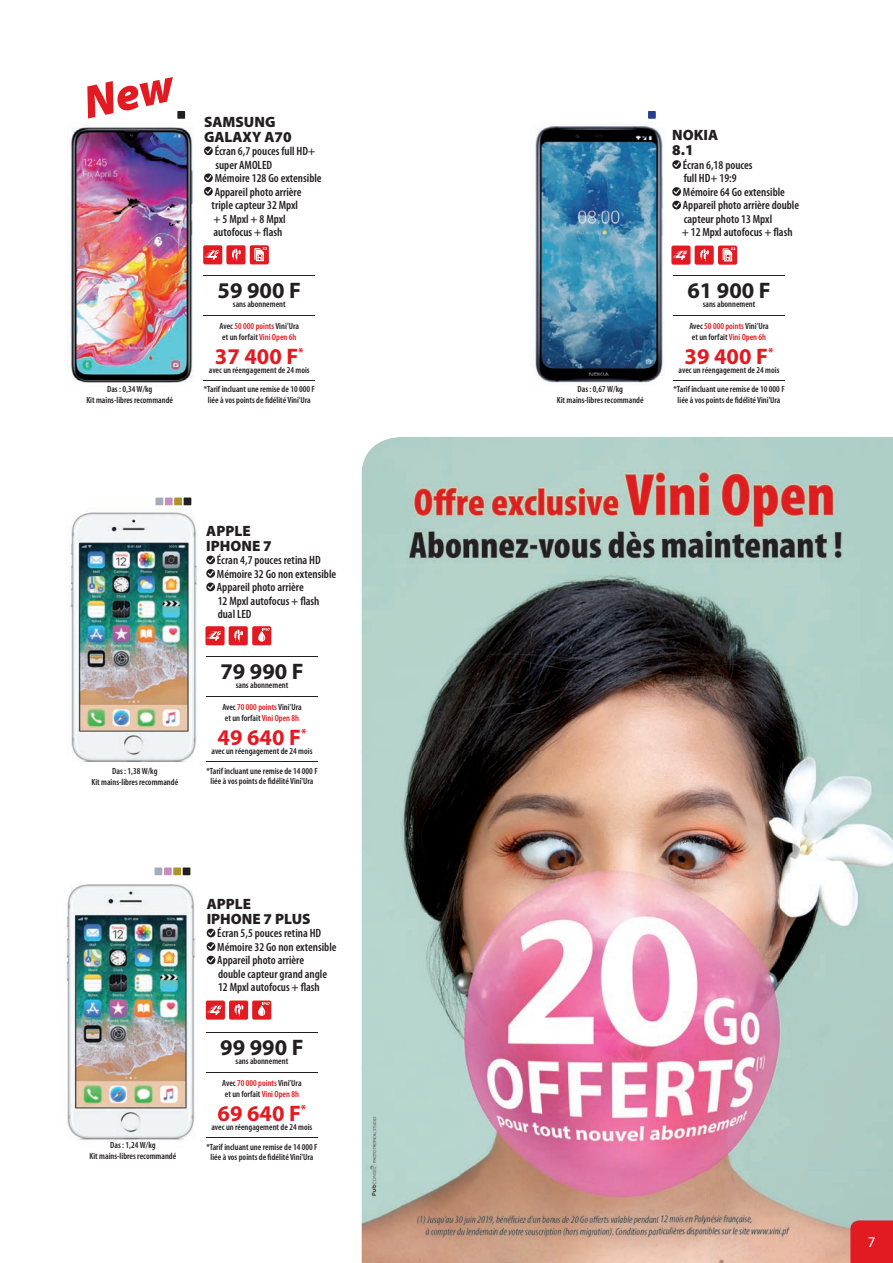
<style>
.page{position:relative;width:893px;height:1263px;background:#fff}
.page>*{position:absolute;margin:0;border:0;box-sizing:border-box;transform-origin:0 0}
.t1{font:700 22.5px "Myriad Pro";color:#e21a21}
.t2{font:700 22.5px "Myriad Pro";color:#231f20}
.t3{font:900 15px/15px "Myriad Pro";color:#231f20}
.t4{font:15px "Myriad Pro";color:#fff}
.t5{font:600 condensed 12px/13.5px "Myriad Pro";color:#231f20}
.t6{font:600 condensed 9px/10.8px "Myriad Pro";color:#231f20;text-align:center}
.s1{color:#e21a21}
</style>
<div class="page">
<img style="left:534px;top:124px;width:130px;height:259px">
<svg style="left:204px;top:146px;width:9px;height:9px"></svg>
<svg style="left:205px;top:148px;width:6px;height:5px"></svg>
<svg style="left:204px;top:173px;width:9px;height:9px"></svg>
<svg style="left:205px;top:175px;width:6px;height:5px"></svg>
<svg style="left:204px;top:187px;width:9px;height:9px"></svg>
<svg style="left:205px;top:189px;width:6px;height:5px"></svg>
<div style="left:250px;top:245px;width:19px;height:19px;background:#e21a21;border-radius:2px"></div>
<svg style="left:254px;top:247px;width:13px;height:14px"></svg>
<div style="left:226px;top:245px;width:19px;height:19px;background:#e21a21;border-radius:2px"></div>
<div style="left:203px;top:245px;width:19px;height:19px;background:#e21a21;border-radius:2px"></div>
<svg style="left:232px;top:249px;width:9px;height:12px"></svg>
<svg style="left:203px;top:250px;width:16px;height:10px"></svg>
<img style="left:67px;top:125px;width:127px;height:259px">
<div style="left:177px;top:111px;width:8px;height:8px;background:#231f20"></div>
<hr style="left:203px;top:315px;width:112px;height:1px;background:#231f20">
<hr style="left:203px;top:380px;width:112px;height:1px;background:#231f20">
<hr style="left:203px;top:275px;width:112px;height:1px;background:#231f20">
<svg style="left:672px;top:160px;width:9px;height:9px"></svg>
<svg style="left:674px;top:162px;width:6px;height:5px"></svg>
<svg style="left:672px;top:187px;width:9px;height:9px"></svg>
<svg style="left:674px;top:189px;width:6px;height:5px"></svg>
<svg style="left:672px;top:201px;width:9px;height:8px"></svg>
<svg style="left:674px;top:202px;width:6px;height:6px"></svg>
<svg style="left:718px;top:246px;width:19px;height:19px"></svg>
<svg style="left:723px;top:247px;width:12px;height:14px"></svg>
<div style="left:695px;top:246px;width:19px;height:19px;background:#e21a21;border-radius:2px"></div>
<div style="left:671px;top:246px;width:19px;height:19px;background:#e21a21;border-radius:2px"></div>
<svg style="left:700px;top:249px;width:9px;height:12px"></svg>
<svg style="left:672px;top:251px;width:15px;height:9px"></svg>
<div style="left:648px;top:111px;width:8px;height:8px;background:#253f8e"></div>
<hr style="left:673px;top:315px;width:111px;height:1px;background:#231f20">
<hr style="left:673px;top:380px;width:111px;height:1px;background:#231f20">
<hr style="left:673px;top:275px;width:111px;height:1px;background:#231f20">
<svg style="left:206px;top:555px;width:9px;height:9px"></svg>
<svg style="left:208px;top:557px;width:6px;height:5px"></svg>
<svg style="left:206px;top:569px;width:9px;height:9px"></svg>
<svg style="left:208px;top:571px;width:6px;height:5px"></svg>
<svg style="left:206px;top:582px;width:9px;height:9px"></svg>
<svg style="left:208px;top:584px;width:6px;height:5px"></svg>
<div style="left:229px;top:626px;width:19px;height:19px;background:#e21a21;border-radius:2px"></div>
<div style="left:205px;top:626px;width:20px;height:19px;background:#e21a21;border-radius:2px"></div>
<svg style="left:234px;top:629px;width:9px;height:13px"></svg>
<svg style="left:206px;top:631px;width:15px;height:9px"></svg>
<div style="left:252px;top:626px;width:19px;height:19px;background:#e21a21;border-radius:2px"></div>
<svg style="left:258px;top:631px;width:7px;height:11px"></svg>
<svg style="left:262px;top:628px;width:8px;height:13px"></svg>
<img style="left:68px;top:497px;width:129px;height:265px">
<div style="left:184px;top:497px;width:7px;height:8px;background:#231f20"></div>
<div style="left:174px;top:497px;width:8px;height:8px;background:#af9326"></div>
<div style="left:165px;top:497px;width:8px;height:8px;background:#c78ebf"></div>
<div style="left:155px;top:497px;width:8px;height:8px;background:#a6abb5"></div>
<hr style="left:206px;top:696px;width:112px;height:1px;background:#231f20">
<hr style="left:206px;top:761px;width:112px;height:1px;background:#231f20">
<hr style="left:206px;top:656px;width:112px;height:1px;background:#231f20">
<svg style="left:207px;top:929px;width:8px;height:8px"></svg>
<svg style="left:208px;top:930px;width:6px;height:5px"></svg>
<svg style="left:207px;top:942px;width:8px;height:9px"></svg>
<svg style="left:208px;top:944px;width:6px;height:5px"></svg>
<svg style="left:207px;top:956px;width:8px;height:8px"></svg>
<svg style="left:208px;top:957px;width:6px;height:5px"></svg>
<div style="left:252px;top:1000px;width:19px;height:20px;background:#e21a21;border-radius:2px"></div>
<svg style="left:258px;top:1005px;width:7px;height:11px"></svg>
<svg style="left:262px;top:1002px;width:8px;height:13px"></svg>
<div style="left:229px;top:1000px;width:19px;height:20px;background:#e21a21;border-radius:2px"></div>
<div style="left:206px;top:1000px;width:19px;height:20px;background:#e21a21;border-radius:2px"></div>
<svg style="left:234px;top:1004px;width:9px;height:12px"></svg>
<svg style="left:207px;top:1006px;width:15px;height:9px"></svg>
<img style="left:66px;top:872px;width:130px;height:270px">
<div style="left:183px;top:867px;width:7px;height:8px;background:#231f20"></div>
<div style="left:173px;top:867px;width:8px;height:8px;background:#af9326"></div>
<div style="left:164px;top:867px;width:8px;height:8px;background:#c78ebf"></div>
<div style="left:155px;top:867px;width:7px;height:8px;background:#a6abb5"></div>
<hr style="left:206px;top:1072px;width:111px;height:1px;background:#231f20">
<hr style="left:206px;top:1137px;width:111px;height:1px;background:#231f20">
<hr style="left:206px;top:1032px;width:111px;height:1px;background:#231f20">
<img style="left:361px;top:437px;width:532px;height:826px">
<div style="left:850px;top:1220px;width:43px;height:43px;background:#e21a21"></div>
<p class="t6" style="left:86px;top:385px;width:88px">Das : 0,34 W/kg<br>Kit mains-libres recommandé</p>
<h2 class="t3" style="left:204px;top:114px;width:89px">SAMSUNG<br>GALAXY A70</h2>
<h3 class="t5" style="left:215px;top:146px;width:102px">Écran 6,7 pouces full HD+</h3>
<h3 class="t5" style="left:215px;top:159px;width:58px">super AMOLED</h3>
<h3 class="t5" style="left:215px;top:173px;width:109px">Mémoire 128 Go extensible</h3>
<h3 class="t5" style="left:215px;top:186px;width:88px">Appareil photo arrière</h3>
<h3 class="t5" style="left:212px;top:200px;width:88px">triple capteur 32 Mpxl</h3>
<h3 class="t5" style="left:214px;top:213px;width:74px">+ 5 Mpxl + 8 Mpxl</h3>
<h3 class="t5" style="left:214px;top:227px;width:70px">autofocus + flash</h3>
<h1 class="t2" style="left:218px;top:283px;width:85px">59 900 F</h1>
<p class="t6" style="left:233px;top:300px;width:54px">sans abonnement</p>
<p class="t6" style="left:220px;top:321px;width:81px;text-align:left">Avec <span class="s1">50 000 points</span> Vini’Ura et un forfait <span class="s1">Vini Open 6h</span></p>
<h1 class="t1" style="left:215px;top:348px;width:90px">37 400 F<sup>*</sup></h1>
<p class="t6" style="left:209px;top:365px;width:102px">avec un réengagement de 24 mois</p>
<p class="t6" style="left:204px;top:385px;width:113px">*Tarif incluant une remise de 10 000 F liée à vos points de fidélité Vini'Ura</p>
<p class="t6" style="left:91px;top:766px;width:88px">Das : 1,38 W/kg<br>Kit mains-libres recommandé</p>
<h2 class="t3" style="left:206px;top:523px;width:67px">APPLE<br>IPHONE 7</h2>
<h3 class="t5" style="left:217px;top:555px;width:121px">Écran 4,7 pouces retina HD<br>Mémoire 32 Go non extensible<br>Appareil photo arrière<br>12 Mpxl autofocus + flash dual LED</h3>
<h1 class="t2" style="left:220px;top:664px;width:85px">79 990 F</h1>
<p class="t6" style="left:236px;top:681px;width:54px">sans abonnement</p>
<p class="t6" style="left:222px;top:702px;width:81px;text-align:left">Avec <span class="s1">70 000 points</span> Vini’Ura et un forfait <span class="s1">Vini Open 8h</span></p>
<h1 class="t1" style="left:218px;top:730px;width:90px">49 640 F<sup>*</sup></h1>
<p class="t6" style="left:212px;top:746px;width:102px">avec un réengagement de 24 mois</p>
<p class="t6" style="left:206px;top:766px;width:113px">*Tarif incluant une remise de 14 000 F liée à vos points de fidélité Vini'Ura</p>
<p class="t6" style="left:90px;top:1141px;width:88px">Das : 1,24 W/kg<br>Kit mains-libres recommandé</p>
<h2 class="t3" style="left:207px;top:896px;width:105px">APPLE<br>IPHONE 7 PLUS</h2>
<h3 class="t5" style="left:217px;top:928px;width:121px">Écran 5,5 pouces retina HD<br>Mémoire 32 Go non extensible<br>Appareil photo arrière<br>double capteur grand angle<br>12 Mpxl autofocus + flash</h3>
<h1 class="t2" style="left:220px;top:1040px;width:85px">99 990 F</h1>
<p class="t6" style="left:236px;top:1057px;width:54px">sans abonnement</p>
<p class="t6" style="left:222px;top:1078px;width:81px;text-align:left">Avec <span class="s1">70 000 points</span> Vini’Ura et un forfait <span class="s1">Vini Open 8h</span></p>
<h1 class="t1" style="left:218px;top:1105px;width:90px">69 640 F<sup>*</sup></h1>
<p class="t6" style="left:212px;top:1122px;width:102px">avec un réengagement de 24 mois</p>
<p class="t6" style="left:206px;top:1142px;width:113px">*Tarif incluant une remise de 14 000 F liée à vos points de fidélité Vini'Ura</p>
<p class="t6" style="left:557px;top:385px;width:88px">Das : 0,67 W/kg<br>Kit mains-libres recommandé</p>
<h2 class="t3" style="left:672px;top:128px;width:47px">NOKIA<br>8.1</h2>
<h3 class="t5" style="left:682px;top:159px;width:119px">Écran 6,18 pouces<br>full HD+ 19:9<br>Mémoire 64 Go extensible<br>Appareil photo arrière double capteur photo 13 Mpxl<br>+ 12 Mpxl autofocus + flash</h3>
<h1 class="t2" style="left:687px;top:283px;width:85px">61 900 F</h1>
<p class="t6" style="left:703px;top:300px;width:54px">sans abonnement</p>
<p class="t6" style="left:689px;top:321px;width:81px;text-align:left">Avec <span class="s1">50 000 points</span> Vini’Ura et un forfait <span class="s1">Vini Open 6h</span></p>
<h1 class="t1" style="left:685px;top:348px;width:90px">39 400 F<sup>*</sup></h1>
<p class="t6" style="left:679px;top:365px;width:102px">avec un réengagement de 24 mois</p>
<p class="t6" style="left:673px;top:385px;width:113px">*Tarif incluant une remise de 10 000 F liée à vos points de fidélité Vini'Ura</p>
<h2 class="t4" style="left:868px;top:1233px;width:9px">7</h2>
</div>
